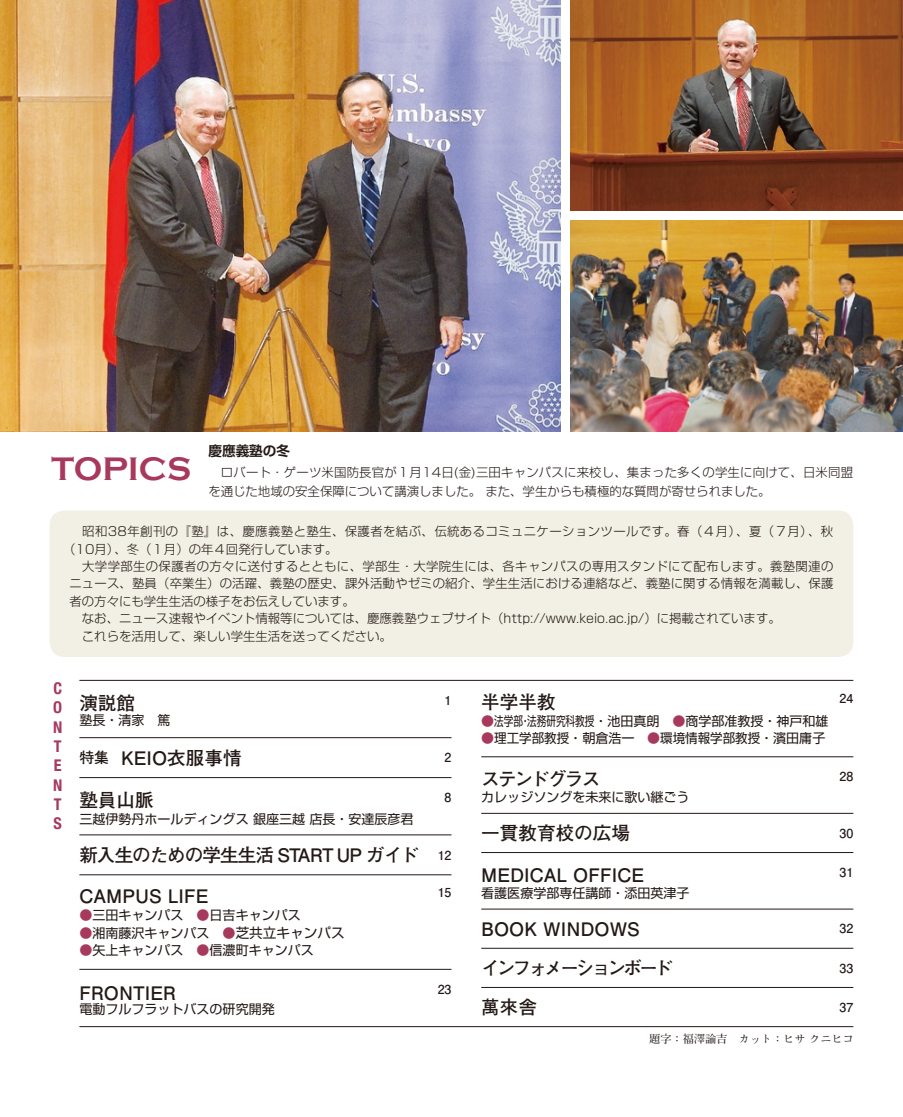
<style>
.page{position:relative;width:903px;height:1117px;background:#fff}
.page>*{position:absolute;margin:0;border:0;box-sizing:border-box;transform-origin:0 0}
.t1{font:700 33.43px "Copperplate Gothic";color:#a7395c}
.t2{font:700 18.55px "Futo Go B101 Pr 5";color:#231916}
.t3{font:700 18.55px "Futo Go B101 Pr 5";letter-spacing:-.06em;color:#231916}
.t4{font:700 18.55px "Futo Go B101 Pr 5";letter-spacing:-.15em;color:#231916}
.t5{font:700 18.55px "Futo Go B101 Pr 5";letter-spacing:-.1em;color:#231916}
.t6{font:700 condensed 16.1px/19.4px "Helvetica Neue";color:#a7395c;text-align:justify}
.t7{font:700 14.88px "Futo Go B101 Pr 5";color:#231916}
.t8{font:13.65px "Shin Go Pr 5";color:#231916}
.t9{font:700 13.65px "Shin Go Pr 5 De";color:#231916}
.t10{font:12.95px "Shin Go Pr 5";color:#231916}
.t11{font:12.95px "Shin Go Pr 5";color:#231916;scale:.96 1}
.t12{font:12.95px "Shin Go Pr 5";color:#231916;scale:.74 1}
.t13{font:300 12.42px/18.6px "Shin Go Pr 5";letter-spacing:.01em;color:#231916}
.t14{font:300 12.42px "Shin Go Pr 5";letter-spacing:.03em;color:#231916}
.t15{font:700 12.42px "Futo Go B101 Pr 5";color:#231916}
.t16{font:700 11.2px "Futo Min A101 Pr 5";color:#231916}
.s1{color:#a7395c}
.s2{font-size:12.95px;color:#a7395c}
</style>
<div class="page">
<hr style="left:79px;top:680px;width:774px;height:1px;background:#231916">
<hr style="left:79px;top:1026px;width:774px;height:1px;background:#231916">
<hr style="left:79px;top:777px;width:372px;height:1px;background:#231916">
<hr style="left:79px;top:737px;width:372px;height:1px;background:#231916">
<hr style="left:79px;top:834px;width:372px;height:1px;background:#231916">
<hr style="left:481px;top:986px;width:372px;height:1px;background:#231916">
<hr style="left:79px;top:874px;width:372px;height:1px;background:#231916">
<hr style="left:79px;top:968px;width:372px;height:1px;background:#231916">
<img style="left:0;top:0;width:561px;height:432px">
<hr style="left:481px;top:756px;width:372px;height:1px;background:#231916">
<hr style="left:481px;top:852px;width:372px;height:1px;background:#231916">
<hr style="left:481px;top:908px;width:372px;height:1px;background:#231916">
<hr style="left:481px;top:947px;width:372px;height:1px;background:#231916">
<hr style="left:481px;top:812px;width:372px;height:1px;background:#231916">
<img style="left:570px;top:221px;width:333px;height:211px">
<img style="left:570px;top:0;width:333px;height:211px">
<div style="left:50px;top:510px;width:803px;height:146px;background:#f2efe4;border-radius:15px"></div>
<h1 class="t1" style="left:51px;top:450px;width:141px">TOPICS</h1>
<p class="t9" style="left:208px;top:439px;width:83px">慶應義塾の冬</p>
<p class="t13" style="left:208px;top:461px;width:646px">　ロバート・ゲーツ米国防長官が１月14日金( )三田キャンパスに来校し、集まった多くの学生に向けて、日米同盟を通じた地域の安全保障について講演しました。また、学生からも積極的な質問が寄せられました。</p>
<p class="t14" style="left:69px;top:521px;width:765px">　昭和38年創刊の『塾』は、慶應義塾と塾生、保護者を結ぶ、伝統あるコミュニケーションツールです。春（４月）、夏（７月）、秋</p>
<p class="t13" style="left:63px;top:538px;width:276px">（10月）、冬（１月）の年４回発行しています。</p>
<p class="t13" style="left:69px;top:555px;width:765px">　大学学部生の保護者の方々に送付するとともに、学部生・大学院生には、各キャンパスの専用スタンドにて配布します。義塾関連の</p>
<p class="t13" style="left:69px;top:573px;width:765px">ニュース、塾員（卒業生）の活躍、義塾の歴史、課外活動やゼミの紹介、学生生活における連絡など、義塾に関する情報を満載し、保護</p>
<p class="t13" style="left:69px;top:590px;width:287px">者の方々にも学生生活の様子をお伝えしています。</p>
<p class="t13" style="left:69px;top:608px;width:713px">　なお、ニュース速報やイベント情報等については、慶應義塾ウェブサイト（http://www.keio.ac j p. ）/ に掲載されています。</p>
<p class="t13" style="left:69px;top:625px;width:324px">　これらを活用して、楽しい学生生活を送ってください。</p>
<p class="t6" style="left:53px;top:678px;width:11px">C O N T E N T S</p>
<h2 class="t2" style="left:79px;top:687px;width:57px">演説館</h2>
<p class="t10" style="left:79px;top:709px;width:93px">塾長・清家　篤</p>
<p class="t7" style="left:79px;top:745px;width:31px">特集</p>
<h2 class="t2" style="left:121px;top:742px;width:122px">KEIO衣服事情</h2>
<h2 class="t2" style="left:79px;top:784px;width:76px">塾員山脈</h2>
<p class="t10" style="left:79px;top:807px;width:336px">三越伊勢丹ホールディングス銀座三越店長・安達辰彦君</p>
<h2 class="t3" style="left:79px;top:839px;width:342px">新入生のための学生生活 START UP ガイド</h2>
<h2 class="t2" style="left:79px;top:880px;width:131px">CAMPUS LIFE</h2>
<p class="t10" style="left:79px;top:904px;width:223px"><span class="s1">●</span>三田キャンパス　<span class="s1">●</span>日吉キャンパス</p>
<p class="t8" style="left:223px;top:921px;width:124px"><span class="s2">●</span>芝共立キャンパス</p>
<p class="t10" style="left:79px;top:922px;width:132px"><span class="s1">●</span>湘南藤沢キャンパス</p>
<p class="t10" style="left:197px;top:938px;width:119px"><span class="s1">●</span>信濃町キャンパス</p>
<p class="t10" style="left:79px;top:938px;width:106px"><span class="s1">●</span>矢上キャンパス</p>
<h2 class="t2" style="left:79px;top:977px;width:98px">FRONTIER</h2>
<p class="t10" style="left:79px;top:998px;width:197px">電動フルフラットバスの研究開発</p>
<p class="t15" style="left:445px;top:690px;width:8px">1</p>
<p class="t15" style="left:445px;top:747px;width:8px">2</p>
<p class="t15" style="left:445px;top:787px;width:8px">8</p>
<p class="t15" style="left:438px;top:844px;width:15px">12</p>
<p class="t15" style="left:438px;top:882px;width:15px">15</p>
<p class="t15" style="left:438px;top:979px;width:15px">23</p>
<h2 class="t2" style="left:481px;top:686px;width:76px">半学半教</h2>
<p class="t12" style="left:481px;top:710px;width:242px"><span class="s1">●</span>法学部法務研究科教授・池田真朗</p>
<p class="t12" style="left:520px;top:710px;width:15px">・</p>
<p class="t10" style="left:672px;top:710px;width:158px"><span class="s1">●</span>商学部准教授・神戸和雄</p>
<p class="t11" style="left:481px;top:727px;width:161px"><span class="s1">●</span>理工学部教授・朝倉浩一</p>
<p class="t11" style="left:647px;top:727px;width:187px"><span class="s1">●</span>環境情報学部教授・濱田庸子</p>
<h2 class="t5" style="left:481px;top:763px;width:121px">ステンドグラス</h2>
<p class="t10" style="left:481px;top:786px;width:210px">カレッジソングを未来に歌い継ごう</p>
<h2 class="t2" style="left:481px;top:818px;width:150px">一貫教育校の広場</h2>
<h2 class="t2" style="left:481px;top:860px;width:164px">MEDICAL OFFICE</h2>
<p class="t10" style="left:481px;top:882px;width:210px">看護医療学部専任講師・添田英津子</p>
<h2 class="t2" style="left:481px;top:913px;width:160px">BOOK WINDOWS</h2>
<p class="t15" style="left:839px;top:688px;width:15px">24</p>
<p class="t15" style="left:839px;top:766px;width:15px">28</p>
<p class="t15" style="left:839px;top:822px;width:15px">30</p>
<p class="t15" style="left:839px;top:862px;width:15px">31</p>
<p class="t15" style="left:839px;top:918px;width:15px">32</p>
<h2 class="t4" style="left:481px;top:952px;width:194px">インフォメーションボード</h2>
<p class="t15" style="left:839px;top:957px;width:15px">33</p>
<p class="t15" style="left:839px;top:996px;width:15px">37</p>
<p class="t16" style="left:649px;top:1029px;width:206px">題字：福澤諭吉　カット：ヒサクニヒコ</p>
<h2 class="t2" style="left:481px;top:991px;width:57px">萬來舎</h2>
</div>
